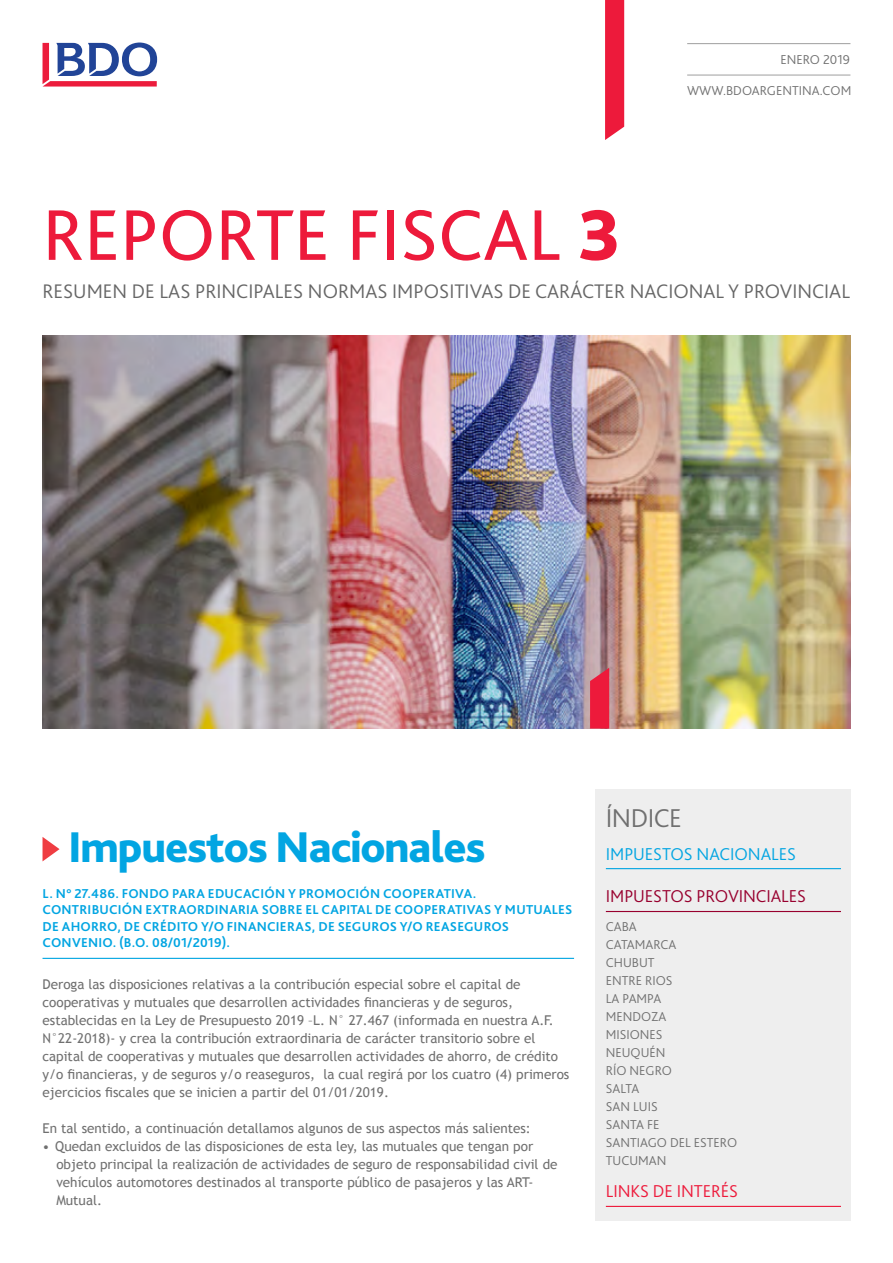
<style>
.page{position:relative;width:893px;height:1263px;background:#fff}
.page>*{position:absolute;margin:0;border:0;box-sizing:border-box;transform-origin:0 0}
.Masthead_heading{font:75px "Bliss Pro";color:#ed1a3b}
.Article_heading{font:800 45px "Bliss Pro";letter-spacing:-.025em;color:#02a5e2}
.Titulo_Indice{font:300 27px "Bliss Pro";letter-spacing:-.02em;color:#707070}
.t1{font:300 20.55px "Bliss Pro";color:#666}
.Subtitulo_indice{font:300 18px "Bliss Pro";letter-spacing:-.005em;color:#98002e}
.Subtitulo_indice-2{font:300 18px "Bliss Pro";letter-spacing:-.005em;color:#02a5e2}
.Subtitulo_indice-3{font:300 18px "Bliss Pro";letter-spacing:-.005em;color:#ed1a3b}
.Texto_Comun{font:13.5px/18px "Trebuchet MS";color:#707070}
.Bajada_Subtitulo{font:700 13.5px/16.5px "Bliss Pro";letter-spacing:.02em;color:#02a5e2}
.Texto_Indice{font:300 13.5px "Bliss Pro";color:#707070}
.s1{font-weight:800}
</style>
<div class="page">
<svg style="left:43px;top:43px;width:114px;height:44px"></svg>
<img style="left:43px;top:336px;width:807px;height:393px">
<svg style="left:590px;top:668px;width:19px;height:61px"></svg>
<div style="left:595px;top:789px;width:255px;height:431px;background:#eee"></div>
<hr style="left:606px;top:868px;width:235px;height:1px;background:#02a5e2">
<hr style="left:606px;top:911px;width:235px;height:1px;background:#98002e">
<hr style="left:606px;top:1206px;width:235px;height:1px;background:#ed1a3b">
<svg style="left:605px;top:0;width:19px;height:140px"></svg>
<svg style="left:43px;top:837px;width:17px;height:24px"></svg>
<hr style="left:687px;top:43px;width:163px;height:1px;background:#9f9f9f">
<hr style="left:687px;top:75px;width:163px;height:1px;background:#9f9f9f">
<hr style="left:43px;top:958px;width:531px;height:1px;background:#02a5e2">
<p class="Texto_Indice" style="left:781px;top:51px;width:71px">ENERO 2019</p>
<p class="Masthead_heading" style="left:43px;top:188px;width:580px">REPORTE FISCAL <span class="s1">3</span></p>
<p class="Texto_Indice" style="left:687px;top:82px;width:166px">WWW.BDOARGENTINA.COM</p>
<h3 class="t1" style="left:43px;top:278px;width:809px">RESUMEN DE LAS PRINCIPALES NORMAS IMPOSITIVAS DE CARÁCTER NACIONAL Y PROVINCIAL</h3>
<p class="Article_heading" style="left:68px;top:819px;width:419px">Impuestos Nacionales</p>
<p class="Bajada_Subtitulo" style="left:43px;top:884px;width:531px">L. N° 27.486. FONDO PARA EDUCACIÓN Y PROMOCIÓN COOPERATIVA.<br>CONTRIBUCIÓN EXTRAORDINARIA SOBRE EL CAPITAL DE COOPERATIVAS Y MUTUALES DE AHORRO, DE CRÉDITO Y/O FINANCIERAS, DE SEGUROS Y/O REASEGUROS CONVENIO. (B.O. 08/01/2019).</p>
<p class="Texto_Comun" style="left:43px;top:975px;width:528px">Deroga las disposiciones relativas a la contribución especial sobre el capital de cooperativas y mutuales que desarrollen actividades financieras y de seguros, establecidas en la Ley de Presupuesto 2019 –L. N° 27.467 (informada en nuestra A.F.<br>N°22-2018)- y crea la contribución extraordinaria de carácter transitorio sobre el capital de cooperativas y mutuales que desarrollen actividades de ahorro, de crédito y/o financieras, y de seguros y/o reaseguros, la cual regirá por los cuatro (4) primeros ejercicios fiscales que se inicien a partir del 01/01/2019.</p>
<p class="Texto_Comun" style="left:43px;top:1119px;width:490px">En tal sentido, a continuación detallamos algunos de sus aspectos más salientes:</p>
<p class="Texto_Comun" style="left:56px;top:1137px;width:503px;text-indent:-14px">• Quedan excluidos de las disposiciones de esta ley, las mutuales que tengan por objeto principal la realización de actividades de seguro de responsabilidad civil de vehículos automotores destinados al transporte público de pasajeros y las ART-Mutual.</p>
<p class="Titulo_Indice" style="left:606px;top:802px;width:77px">ÍNDICE</p>
<p class="Subtitulo_indice-2" style="left:606px;top:842px;width:192px">IMPUESTOS NACIONALES</p>
<p class="Subtitulo_indice" style="left:606px;top:885px;width:202px">IMPUESTOS PROVINCIALES</p>
<p class="Texto_Indice" style="left:606px;top:918px;width:33px">CABA</p>
<p class="Texto_Indice" style="left:606px;top:936px;width:72px">CATAMARCA</p>
<p class="Texto_Indice" style="left:606px;top:954px;width:50px">CHUBUT</p>
<p class="Texto_Indice" style="left:606px;top:972px;width:68px">ENTRE RIOS</p>
<p class="Texto_Indice" style="left:606px;top:990px;width:57px">LA PAMPA</p>
<p class="Texto_Indice" style="left:606px;top:1008px;width:62px">MENDOZA</p>
<p class="Texto_Indice" style="left:606px;top:1026px;width:58px">MISIONES</p>
<p class="Texto_Indice" style="left:606px;top:1044px;width:61px">NEUQUÉN</p>
<p class="Texto_Indice" style="left:606px;top:1062px;width:68px">RÍO NEGRO</p>
<p class="Texto_Indice" style="left:606px;top:1080px;width:35px">SALTA</p>
<p class="Texto_Indice" style="left:606px;top:1098px;width:53px">SAN LUIS</p>
<p class="Texto_Indice" style="left:606px;top:1116px;width:55px">SANTA FE</p>
<p class="Texto_Indice" style="left:606px;top:1134px;width:133px">SANTIAGO DEL ESTERO</p>
<p class="Texto_Indice" style="left:606px;top:1152px;width:62px">TUCUMAN</p>
<p class="Subtitulo_indice-3" style="left:606px;top:1180px;width:134px">LINKS DE INTERÉS</p>
</div>
